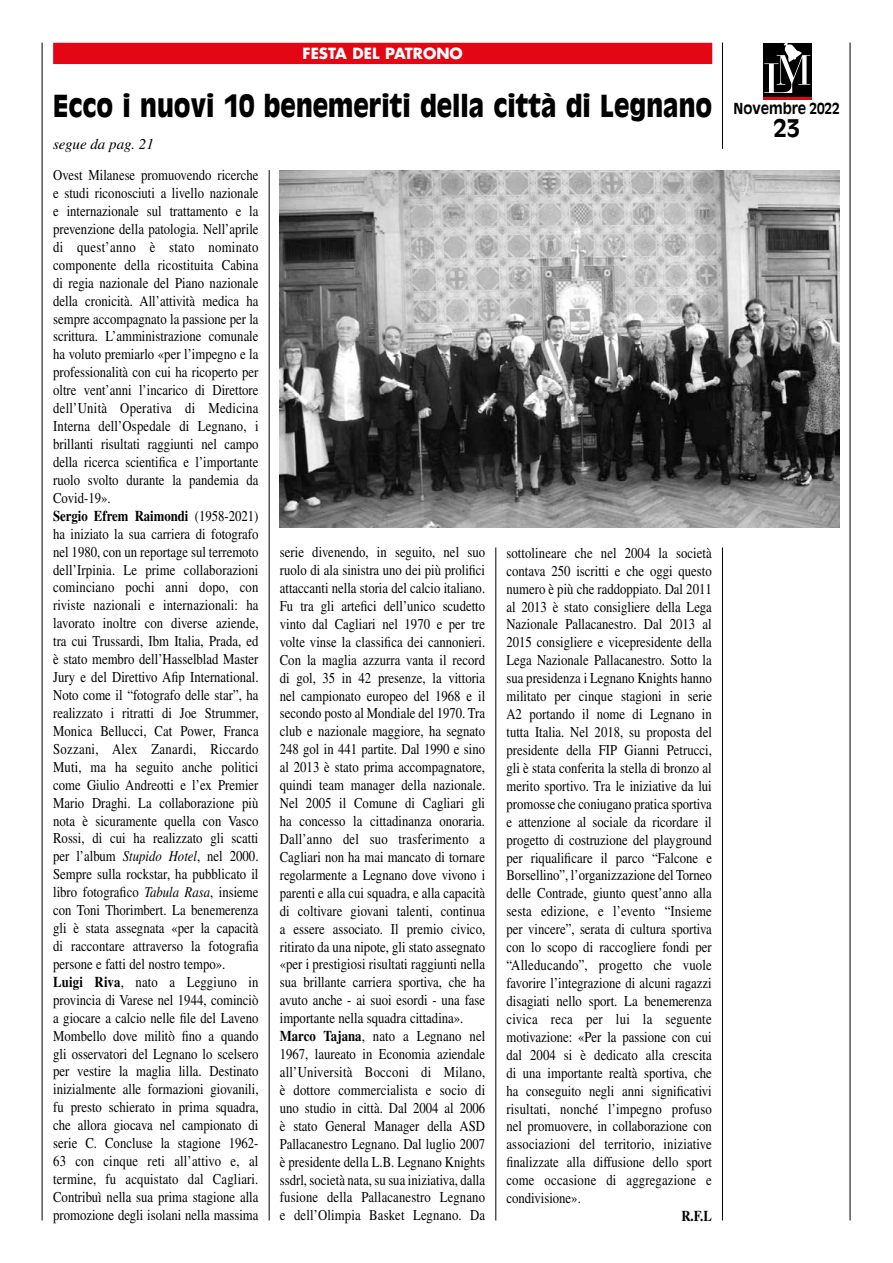
<style>
.page{position:relative;width:893px;height:1263px;background:#fff}
.page>*{position:absolute;margin:0;border:0;box-sizing:border-box;transform-origin:0 0}
.t1{font:900 30px "Antique Olive Std";color:#000;scale:.84 1}
.t2{font:700 24px "Antique Olive Std";color:#000}
.t3{font:15px/17.9px "Times LT Std";color:#000;scale:.85 1}
.t4{font:700 15px "Futura Std";color:#fff}
.t5{font:italic 15px "Times LT Std";color:#000}
.t6{font:700 15px "Antique Olive Std";color:#000;scale:.91 1}
.t7{font:700 15px "Times LT Std";color:#000;scale:.85 1}
.s1{font-weight:700}
.s2{font-style:italic}
</style>
<div class="page">
<div style="left:763px;top:44px;width:48px;height:54px;background:#000"></div>
<hr style="left:763px;top:98px;width:48px;height:2px;background:#e30613">
<svg style="left:764px;top:43px;width:46px;height:50px"></svg>
<hr style="left:722px;top:43px;width:1px;height:106px;background:#000">
<hr style="left:722px;top:547px;width:1px;height:673px;background:#000">
<hr style="left:850px;top:43px;width:1px;height:1177px;background:#000">
<hr style="left:42px;top:43px;width:1px;height:1177px;background:#000">
<hr style="left:269px;top:170px;width:1px;height:1050px;background:#000">
<hr style="left:495px;top:547px;width:1px;height:673px;background:#000">
<div style="left:53px;top:43px;width:659px;height:21px;background:#e30613"></div>
<img style="left:280px;top:170px;width:560px;height:357px">
<p class="t4" style="left:303px;top:43px;width:162px">FESTA DEL PATRONO</p>
<h1 class="t1" style="left:53px;top:88px;width:786px">Ecco i nuovi 10 benemeriti della città di Legnano</h1>
<p class="t5" style="left:53px;top:136px;width:102px">segue da pag. 21</p>
<p class="t3" style="left:53px;top:166px;width:243px">Ovest Milanese promuovendo ricerche e studi riconosciuti a livello nazionale e internazionale sul trattamento e la prevenzione della patologia. Nell’aprile di quest’anno è stato nominato componente della ricostituita Cabina di regia nazionale del Piano nazionale della cronicità. All’attività medica ha sempre accompagnato la passione per la scrittura. L’amministrazione comunale ha voluto premiarlo «per l’impegno e la professionalità con cui ha ricoperto per oltre vent’anni l’incarico di Direttore dell’Unità Operativa di Medicina Interna dell’Ospedale di Legnano, i brillanti risultati raggiunti nel campo della ricerca scientifica e l’importante ruolo svolto durante la pandemia da Covid-19».<br><span class="s1">Sergio Efrem Raimondi</span> (1958-2021) ha iniziato la sua carriera di fotografo nel 1980, con un reportage sul terremoto dell’Irpinia. Le prime collaborazioni cominciano pochi anni dopo, con riviste nazionali e internazionali: ha lavorato inoltre con diverse aziende, tra cui Trussardi, Ibm Italia, Prada, ed è stato membro dell’Hasselblad Master Jury e del Direttivo Afip International.<br>Noto come il “fotografo delle star”, ha realizzato i ritratti di Joe Strummer, Monica Bellucci, Cat Power, Franca Sozzani, Alex Zanardi, Riccardo Muti, ma ha seguito anche politici come Giulio Andreotti e l’ex Premier Mario Draghi. La collaborazione più nota è sicuramente quella con Vasco Rossi, di cui ha realizzato gli scatti per l’album <span class="s2">Stupido Hotel</span>, nel 2000.<br>Sempre sulla rockstar, ha pubblicato il libro fotografico <span class="s2">Tabula Rasa</span>, insieme con Toni Thorimbert. La benemerenza gli è stata assegnata «per la capacità di raccontare attraverso la fotografia persone e fatti del nostro tempo».<br><span class="s1">Luigi Riva</span>, nato a Leggiuno in provincia di Varese nel 1944, cominciò a giocare a calcio nelle file del Laveno Mombello dove militò fino a quando gli osservatori del Legnano lo scelsero per vestire la maglia lilla. Destinato inizialmente alle formazioni giovanili, fu presto schierato in prima squadra, che allora giocava nel campionato di serie C. Concluse la stagione 1962- 63 con cinque reti all’attivo e, al termine, fu acquistato dal Cagliari.<br>Contribuì nella sua prima stagione alla promozione degli isolani nella massima</p>
<p class="t3" style="left:280px;top:543px;width:243px">serie divenendo, in seguito, nel suo ruolo di ala sinistra uno dei più prolifici attaccanti nella storia del calcio italiano.<br>Fu tra gli artefici dell’unico scudetto vinto dal Cagliari nel 1970 e per tre volte vinse la classifica dei cannonieri.<br>Con la maglia azzurra vanta il record di gol, 35 in 42 presenze, la vittoria nel campionato europeo del 1968 e il secondo posto al Mondiale del 1970. Tra club e nazionale maggiore, ha segnato 248 gol in 441 partite. Dal 1990 e sino al 2013 è stato prima accompagnatore, quindi team manager della nazionale.<br>Nel 2005 il Comune di Cagliari gli ha concesso la cittadinanza onoraria.<br>Dall’anno del suo trasferimento a Cagliari non ha mai mancato di tornare regolarmente a Legnano dove vivono i parenti e alla cui squadra, e alla capacità di coltivare giovani talenti, continua a essere associato. Il premio civico, ritirato da una nipote, gli stato assegnato «per i prestigiosi risultati raggiunti nella sua brillante carriera sportiva, che ha avuto anche - ai suoi esordi - una fase importante nella squadra cittadina».<br><span class="s1">Marco Tajana</span>, nato a Legnano nel 1967, laureato in Economia aziendale all’Università Bocconi di Milano, è dottore commercialista e socio di uno studio in città. Dal 2004 al 2006 è stato General Manager della ASD Pallacanestro Legnano. Dal luglio 2007 è presidente della L.B. Legnano Knights ssdrl, società nata, su sua iniziativa, dalla fusione della Pallacanestro Legnano e dell’Olimpia Basket Legnano. Da</p>
<p class="t3" style="left:506px;top:544px;width:243px;text-align:justify">sottolineare che nel 2004 la società contava 250 iscritti e che oggi questo numero è più che raddoppiato. Dal 2011 al 2013 è stato consigliere della Lega Nazionale Pallacanestro. Dal 2013 al 2015 consigliere e vicepresidente della Lega Nazionale Pallacanestro. Sotto la sua presidenza i Legnano Knights hanno militato per cinque stagioni in serie A2 portando il nome di Legnano in tutta Italia. Nel 2018, su proposta del presidente della FIP Gianni Petrucci, gli è stata conferita la stella di bronzo al merito sportivo. Tra le iniziative da lui promosse che coniugano pratica sportiva e attenzione al sociale da ricordare il progetto di costruzione del playground per riqualificare il parco “Falcone e Borsellino”, l’organizzazione del Torneo delle Contrade, giunto quest’anno alla sesta edizione, e l’evento “Insieme per vincere”, serata di cultura sportiva con lo scopo di raccogliere fondi per “Alleducando”, progetto che vuole favorire l’integrazione di alcuni ragazzi disagiati nello sport. La benemerenza civica reca per lui la seguente motivazione: «Per la passione con cui dal 2004 si è dedicato alla crescita di una importante realtà sportiva, che ha conseguito negli anni significativi risultati, nonché l’impegno profuso nel promuovere, in collaborazione con associazioni del territorio, iniziative finalizzate alla diffusione dello sport come occasione di aggregazione e condivisione».</p>
<p class="t7" style="left:681px;top:1207px;width:37px">R.F.L</p>
<p class="t6" style="left:733px;top:99px;width:118px">Novembre 2022</p>
<h2 class="t2" style="left:773px;top:113px;width:28px">23</h2>
</div>
